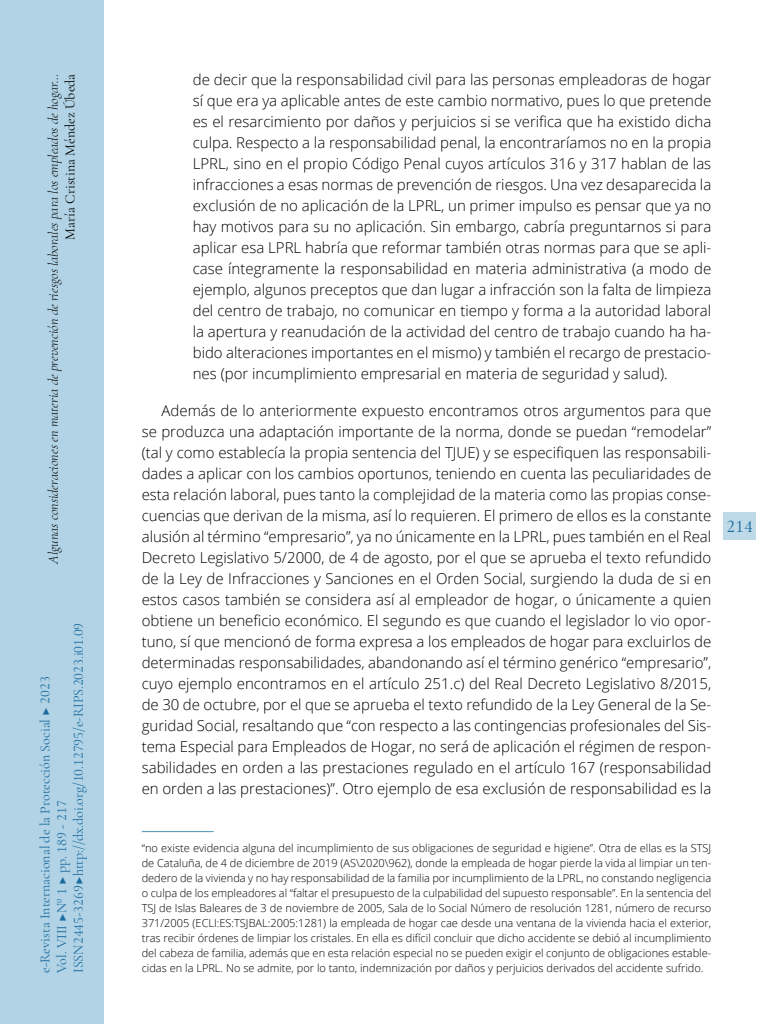
<style>
.page{position:relative;width:768px;height:1024px;background:#fff}
.page>*{position:absolute;margin:0;border:0;box-sizing:border-box;transform-origin:0 0}
.t1{font:500 18px "Cormorant Garamond";color:#1b6b9f}
._00_bsc_esp{font:300 15px/21px "Open Sans";color:#000;text-align:justify}
.t2{font:14px/16.8px "Cormorant Garamond";color:#1b6b9f}
.t3{font:italic 300 14px "Cormorant Garamond";color:#000}
.t4{font:14px "Cormorant Garamond";color:#000}
.t5{font:300 11px/15px "Open Sans";color:#000;text-align:justify}
</style>
<div class="page">
<hr style="left:142px;top:831px;width:72px;height:1px;background:#4b94b9">
<div style="left:0;top:0;width:103px;height:1024px;background:#b1d3e5"></div>
<div style="left:724px;top:512px;width:32px;height:28px;background:#bedae8"></div>
<p class="t3" style="left:45px;top:564px;width:491px;rotate:-90deg">Algunas consideraciones en materia de prevención de riesgos laborales para los empleados de hogar…</p>
<p class="t4" style="left:62px;top:240px;width:167px;rotate:-90deg">María Cristina Méndez Úbeda</p>
<p class="t2" style="left:36px;top:973px;width:352px;rotate:-90deg">e-Revista Internacional de la Protección Social ▶ 2023<br>Vol. VIII ▶Nº 1 ▶ pp. 189 - 217<br>ISSN 2445-3269 ▶ http://dx.doi.org/10.12795/e-RIPS.2023.i01.09</p>
<p class="_00_bsc_esp" style="left:193px;top:69px;width:520px">de decir que la responsabilidad civil para las personas empleadoras de hogar sí que era ya aplicable antes de este cambio normativo, pues lo que pretende es el resarcimiento por daños y perjuicios si se verifica que ha existido dicha culpa. Respecto a la responsabilidad penal, la encontraríamos no en la propia LPRL, sino en el propio Código Penal cuyos artículos 316 y 317 hablan de las infracciones a esas normas de prevención de riesgos. Una vez desaparecida la exclusión de no aplicación de la LPRL, un primer impulso es pensar que ya no hay motivos para su no aplicación. Sin embargo, cabría preguntarnos si para aplicar esa LPRL habría que reformar también otras normas para que se apli&shy;case íntegramente la responsabilidad en materia administrativa (a modo de ejemplo, algunos preceptos que dan lugar a infracción son la falta de limpieza del centro de trabajo, no comunicar en tiempo y forma a la autoridad laboral la apertura y reanudación de la actividad del centro de trabajo cuando ha ha&shy;bido alteraciones importantes en el mismo) y también el recargo de prestacio&shy;nes (por incumplimiento empresarial en materia de seguridad y salud).</p>
<p class="_00_bsc_esp" style="left:142px;top:400px;width:571px;text-indent:20px">Además de lo anteriormente expuesto encontramos otros argumentos para que se produzca una adaptación importante de la norma, donde se puedan “remodelar” (tal y como establecía la propia sentencia del TJUE) y se especifiquen las responsabili&shy;dades a aplicar con los cambios oportunos, teniendo en cuenta las peculiaridades de esta relación laboral, pues tanto la complejidad de la materia como las propias conse&shy;cuencias que derivan de la misma, así lo requieren. El primero de ellos es la constante alusión al término “empresario”, ya no únicamente en la LPRL, pues también en el Real Decreto Legislativo 5/2000, de 4 de agosto, por el que se aprueba el texto refundido de la Ley de Infracciones y Sanciones en el Orden Social, surgiendo la duda de si en estos casos también se considera así al empleador de hogar, o únicamente a quien obtiene un beneficio económico. El segundo es que cuando el legislador lo vio opor&shy;tuno, sí que mencionó de forma expresa a los empleados de hogar para excluirlos de determinadas responsabilidades, abandonando así el término genérico “empresario”, cuyo ejemplo encontramos en el artículo 251.c) del Real Decreto Legislativo 8/2015, de 30 de octubre, por el que se aprueba el texto refundido de la Ley General de la Se&shy;guridad Social, resaltando que “con respecto a las contingencias profesionales del Sis&shy;tema Especial para Empleados de Hogar, no será de aplicación el régimen de respon&shy;sabilidades en orden a las prestaciones regulado en el artículo 167 (responsabilidad en orden a las prestaciones)”. Otro ejemplo de esa exclusión de responsabilidad es la</p>
<p class="t1" style="left:726px;top:515px;width:28px">214</p>
<p class="t5" style="left:142px;top:840px;width:571px">“no existe evidencia alguna del incumplimiento de sus obligaciones de seguridad e higiene”. Otra de ellas es la STSJ de Cataluña, de 4 de diciembre de 2019 (AS\2020\962), donde la empleada de hogar pierde la vida al limpiar un ten&shy;dedero de la vivienda y no hay responsabilidad de la familia por incumplimiento de la LPRL, no constando negligencia o culpa de los empleadores al “faltar el presupuesto de la culpabilidad del supuesto responsable”. En la sentencia del TSJ de Islas Baleares de 3 de noviembre de 2005, Sala de lo Social Número de resolución 1281, número de recurso 371/2005 (ECLI:ES:TSJBAL:2005:1281) la empleada de hogar cae desde una ventana de la vivienda hacia el exterior, tras recibir órdenes de limpiar los cristales. En ella es difícil concluir que dicho accidente se debió al incumplimiento del cabeza de familia, además que en esta relación especial no se pueden exigir el conjunto de obligaciones estable-</p>
<p class="t5" style="left:142px;top:960px;width:563px">cidas en la LPRL. No se admite, por lo tanto, indemnización por daños y perjuicios derivados del accidente sufrido.</p>
</div>
